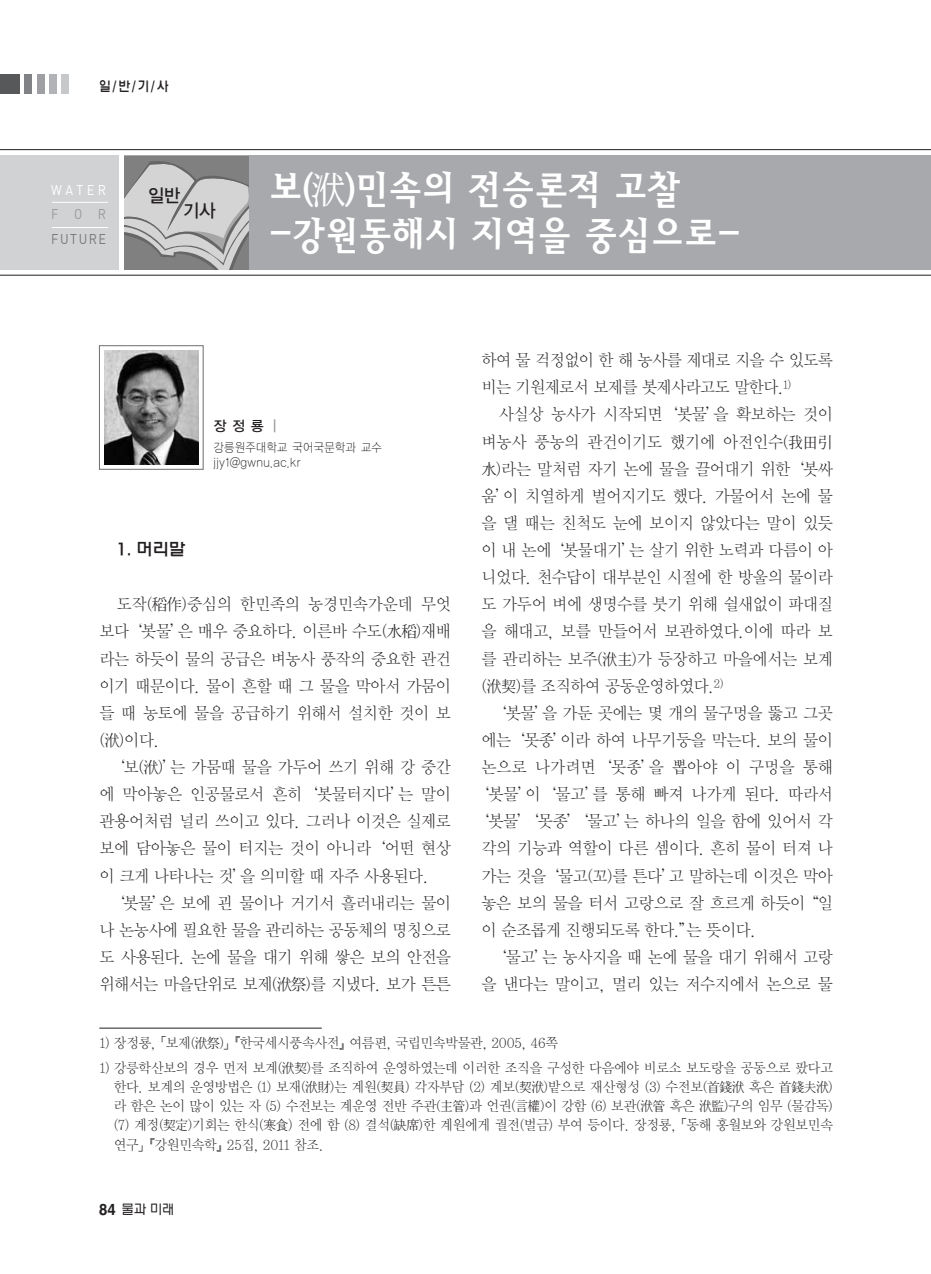
<style>
.page{position:relative;width:931px;height:1274px;background:#fff}
.page>*{position:absolute;margin:0;border:0;box-sizing:border-box;transform-origin:0 0}
.t1{font:38.5px/45.5px "Bird M";letter-spacing:-.1em;color:#fff;scale:.96 1}
.t2{font:18.38px "YGO13";color:#231f20;scale:.95 1}
.t3{font:500 17.5px "HY Wul Nun";color:#231f20;scale:.95 1}
.t4{font:16.62px/27.1px "Y Mj O11";letter-spacing:-.065em;color:#231f20;scale:.95 1}
.t5{font:16.62px "Y Mj O11";letter-spacing:-.04em;color:#231f20;scale:.95 1}
.t6{font:14px/19.2px "Y Mj O11";letter-spacing:-.065em;color:#231f20;text-align:justify;scale:.95 1}
.t7{font:500 14px "HY Wul Nun";color:#231f20;scale:.85 1}
.t8{font:300 14px "HY Wul Nun";color:#231f20;scale:.9 1}
.t9{font:14px "DIN";letter-spacing:.12em;color:#76787b;scale:.9 1}
.t10{font:14px "DIN";letter-spacing:.275em;color:#fff;scale:.9 1}
.t11{font:14px "YGO13";color:#231f20}
.t12{font:14px "DIN";color:#999b9e;scale:.9 1}
.t13{font:12.25px/15.8px "YGO11";letter-spacing:-.04em;color:#231f20;scale:.9 1}
.s1{font-family:"San Ns B"}
.s2{font-family:"J Cbg K";color:#939598}
.s3{font-family:"Helvetica";font-weight:700;font-size:15.75px}
</style>
<div class="page">
<div style="left:99px;top:345px;width:104px;height:125px;border:1px solid #6c6d70"></div>
<img style="left:104px;top:350px;width:94px;height:115px">
<div style="left:124px;top:156px;width:807px;height:114px;background:#a8a9ad"></div>
<svg style="left:125px;top:158px;width:123px;height:112px"></svg>
<div style="left:0;top:156px;width:119px;height:114px;background:#d1d2d4"></div>
<hr style="left:0;top:149px;width:931px;height:1px;background:#231f20">
<hr style="left:0;top:275px;width:931px;height:1px;background:#231f20">
<hr style="left:52px;top:202px;width:56px;height:1px;background:#fff">
<hr style="left:52px;top:227px;width:56px;height:1px;background:#fff">
<div style="left:0;top:74px;width:20px;height:20px;background:#57585a"></div>
<div style="left:25px;top:74px;width:7px;height:20px;background:#808285"></div>
<div style="left:37px;top:74px;width:7px;height:20px;background:#9d9fa2"></div>
<div style="left:49px;top:74px;width:8px;height:20px;background:#b2b3b7"></div>
<div style="left:62px;top:74px;width:7px;height:20px;background:#c7c8ca"></div>
<hr style="left:99px;top:1028px;width:223px;height:1px;background:#231f20">
<p class="t7" style="left:99px;top:80px;width:83px">일/반/기/사</p>
<p class="t10" style="left:51px;top:185px;width:63px">WATER</p>
<p class="t2" style="left:147px;top:187px;width:37px">일반</p>
<p class="t12" style="left:51px;top:209px;width:63px">FOR</p>
<p class="t9" style="left:51px;top:234px;width:63px">FUTURE</p>
<p class="t2" style="left:183px;top:202px;width:37px">기사</p>
<h1 class="t1" style="left:268px;top:169px;width:496px">보(<span class="s1">洑</span>)민속의 전승론적 고찰 -강원동해시 지역을 중심으로-</h1>
<p class="t11" style="left:213px;top:419px;width:69px">장정룡<span class="s2">｜</span></p>
<p class="t13" style="left:213px;top:440px;width:189px">강릉원주대학교 국어국문학과 교수 jjy1@gwnu.ac.kr</p>
<p class="t3" style="left:117px;top:542px;width:74px">1. 머리말</p>
<p class="t4" style="left:117px;top:592px;width:354px">도작(稻作)중심의 한민족의 농경민속가운데 무엇</p>
<p class="t4" style="left:99px;top:619px;width:372px">보다‘봇물’은 매우 중요하다. 이른바 수도(水稻)재배</p>
<p class="t4" style="left:99px;top:646px;width:372px">라는 하듯이 물의 공급은 벼농사 풍작의 중요한 관건</p>
<p class="t4" style="left:99px;top:673px;width:372px">이기 때문이다. 물이 흔할 때 그 물을 막아서 가뭄이</p>
<p class="t4" style="left:99px;top:700px;width:372px">들 때 농토에 물을 공급하기 위해서 설치한 것이 보</p>
<p class="t4" style="left:99px;top:727px;width:65px">(洑)이다.</p>
<p class="t4" style="left:109px;top:755px;width:362px">‘보(洑)’는 가뭄때 물을 가두어 쓰기 위해 강 중간</p>
<p class="t4" style="left:99px;top:782px;width:372px">에 막아놓은 인공물로서 흔히‘봇물터지다’는 말이</p>
<p class="t4" style="left:99px;top:809px;width:372px">관용어처럼 널리 쓰이고 있다. 그러나 이것은 실제로</p>
<p class="t4" style="left:99px;top:836px;width:372px">보에 담아놓은 물이 터지는 것이 아니라‘어떤 현상</p>
<p class="t4" style="left:99px;top:863px;width:349px">이 크게 나타나는 것’을 의미할 때 자주 사용된다.</p>
<p class="t4" style="left:109px;top:890px;width:362px">‘봇물’은 보에 괸 물이나 거기서 흘러내리는 물이</p>
<p class="t4" style="left:99px;top:917px;width:372px">나 논농사에 필요한 물을 관리하는 공동체의 명칭으로</p>
<p class="t4" style="left:99px;top:944px;width:372px">도 사용된다. 논에 물을 대기 위해 쌓은 보의 안전을</p>
<p class="t4" style="left:99px;top:972px;width:372px">위해서는 마을단위로 보제(洑祭)를 지냈다. 보가 튼튼</p>
<p class="t4" style="left:481px;top:348px;width:372px">하여 물 걱정없이 한 해 농사를 제대로 지을 수 있도록 비는 기원제로서 보제를 봇제사라고도 말한다.<sup>1)</sup></p>
<p class="t4" style="left:499px;top:402px;width:354px">사실상 농사가 시작되면‘봇물’을 확보하는 것이</p>
<p class="t4" style="left:481px;top:429px;width:372px">벼농사 풍농의 관건이기도 했기에 아전인수(我田引</p>
<p class="t4" style="left:481px;top:456px;width:372px">水)라는 말처럼 자기 논에 물을 끌어대기 위한‘봇싸</p>
<p class="t4" style="left:481px;top:483px;width:372px">움’이 치열하게 벌어지기도 했다. 가물어서 논에 물</p>
<p class="t4" style="left:481px;top:510px;width:372px">을 댈 때는 친척도 눈에 보이지 않았다는 말이 있듯</p>
<p class="t4" style="left:481px;top:538px;width:372px">이 내 논에‘봇물대기’는 살기 위한 노력과 다름이 아</p>
<p class="t4" style="left:481px;top:565px;width:372px">니었다. 천수답이 대부분인 시절에 한 방울의 물이라</p>
<p class="t4" style="left:481px;top:592px;width:372px">도 가두어 벼에 생명수를 붓기 위해 쉴새없이 파대질</p>
<p class="t4" style="left:481px;top:619px;width:372px">을 해대고, 보를 만들어서 보관하였다.이에 따라 보</p>
<p class="t4" style="left:481px;top:646px;width:372px">를 관리하는 보주(洑主)가 등장하고 마을에서는 보계</p>
<p class="t4" style="left:481px;top:673px;width:257px">(洑契)를 조직하여 공동운영하였다.<sup>2)</sup></p>
<p class="t4" style="left:491px;top:700px;width:362px">‘봇물’을 가둔 곳에는 몇 개의 물구멍을 뚫고 그곳</p>
<p class="t4" style="left:481px;top:727px;width:372px">에는‘못종’이라 하여 나무기둥을 막는다. 보의 물이</p>
<p class="t5" style="left:481px;top:760px;width:372px">논으로 나가려면‘못종’을 뽑아야 이 구멍을 통해</p>
<p class="t4" style="left:473px;top:782px;width:381px">‘봇물’이‘물고’를 통해 빠져 나가게 된다. 따라서</p>
<p class="t4" style="left:473px;top:809px;width:381px">‘봇물’‘못종’‘물고’는 하나의 일을 함에 있어서 각</p>
<p class="t4" style="left:481px;top:836px;width:372px">각의 기능과 역할이 다른 셈이다. 흔히 물이 터져 나</p>
<p class="t4" style="left:481px;top:863px;width:372px">가는 것을‘물고(꼬)를 튼다’고 말하는데 이것은 막아</p>
<p class="t4" style="left:481px;top:890px;width:372px">놓은 보의 물을 터서 고랑으로 잘 흐르게 하듯이“일</p>
<p class="t4" style="left:481px;top:917px;width:291px">이 순조롭게 진행되도록 한다.”는 뜻이다.</p>
<p class="t4" style="left:491px;top:944px;width:362px">‘물고’는 농사지을 때 논에 물을 대기 위해서 고랑</p>
<p class="t4" style="left:481px;top:972px;width:372px">을 낸다는 말이고, 멀리 있는 저수지에서 논으로 물</p>
<p class="t6" style="left:99px;top:1034px;width:485px">1) 장정룡, 「보제(洑祭)」『한국세시풍속사전』여름편, 국립민속박물관, 2005, 46쪽</p>
<p class="t6" style="left:113px;top:1059px;width:759px;text-indent:-14px">1) 강릉학산보의 경우 먼저 보계(洑契)를 조직하여 운영하였는데 이러한 조직을 구성한 다음에야 비로소 보도랑을 공동으로 팠다고 한다. 보계의 운영방법은 (1) 보재(洑財)는 계원(契員) 각자부담 (2) 계보(契洑)밭으로 재산형성 (3) 수전보(首錢洑 혹은 首錢夫洑) 라 함은 논이 많이 있는 자 (5) 수전보는 계운영 전반 주관(主管)과 언권(言權)이 강함 (6) 보관(洑管 혹은 洑監)구의 임무 (물감독) (7) 계정(契定)기회는 한식(寒食) 전에 함 (8) 결석(缺席)한 계원에게 궐전(벌금) 부여 등이다. 장정룡, 「동해 홍월보와 강원보민속 연구」『강원민속학』25집, 2011 참조.</p>
<p class="t8" style="left:99px;top:1204px;width:85px"><span class="s3">84</span> 물과 미래</p>
</div>
